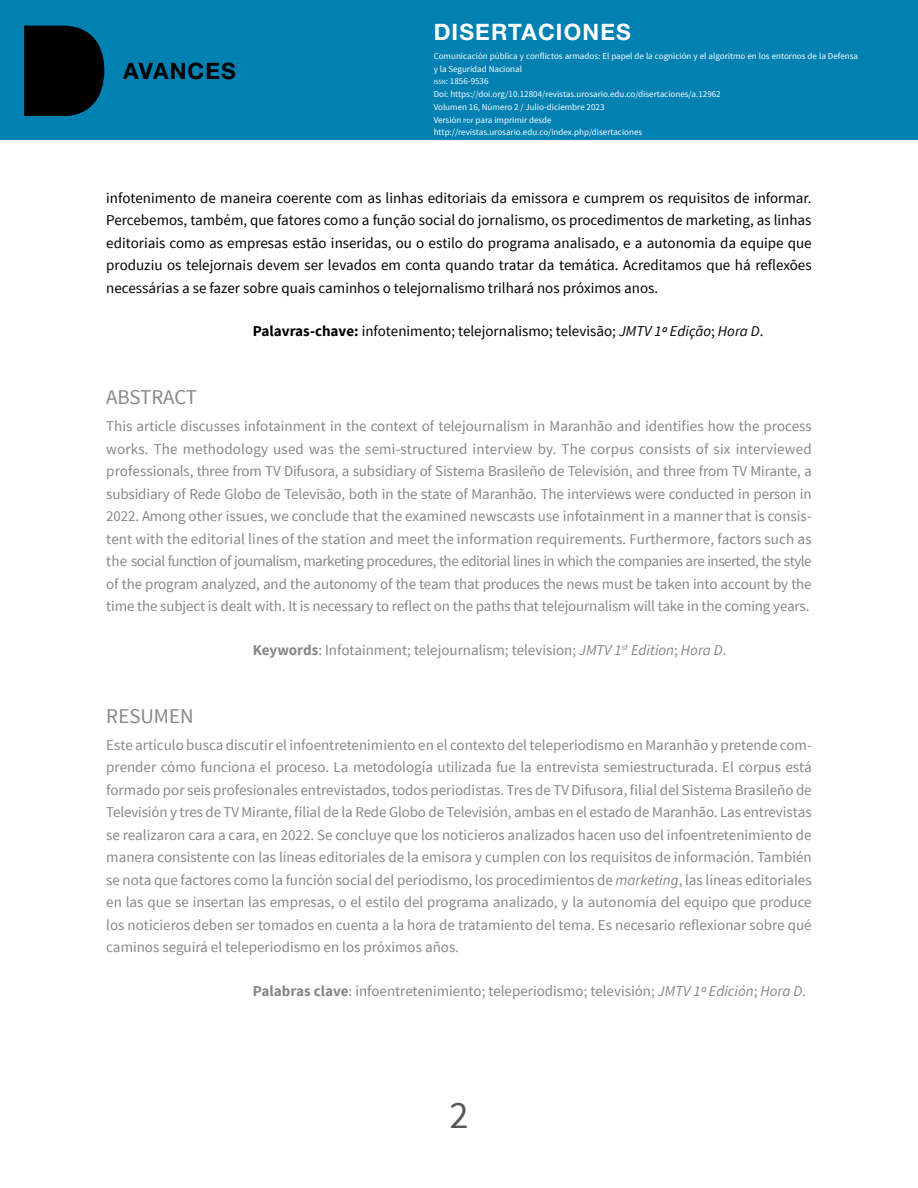
<style>
.page{position:relative;width:918px;height:1188px;background:#fff}
.page>*{position:absolute;margin:0;border:0;box-sizing:border-box;transform-origin:0 0}
.t1{font:38.4px "Source Sans Pro";color:#575756}
.t2{font:700 22.65px "Helvetica Neue LT Std";letter-spacing:.05em;color:#fff}
.t3{font:700 22.65px "Helvetica Neue LT Std";letter-spacing:.05em;color:#000}
.t4{font:21px "Source Sans Pro";color:#878787}
.t5{font:15px/22.5px "Source Sans Pro";color:#878787;text-align:justify}
.t6{font:15px/22.5px "Source Sans Pro";color:#000;text-align:justify}
.t7{font:9px/12.8px "Source Sans Pro";color:#fff}
.s1{font-size:6.3px}
.s2{font-weight:700}
.s3{font-style:italic}
.s4{font-style:inherit}
</style>
<div class="page">
<div style="left:0;top:0;width:918px;height:139px;background:#0081b2"></div>
<svg style="left:24px;top:26px;width:80px;height:90px;background:#000b10"></svg>
<h2 class="t3" style="left:123px;top:57px;width:114px">AVANCES</h2>
<h2 class="t2" style="left:434px;top:18px;width:199px">DISERTACIONES</h2>
<p class="t7" style="left:434px;top:50px;width:426px">Comunicación pública y conflictos armados: El papel de la cognición y el algoritmo en los entornos de la Defensa y la Seguridad Nacional<br><span class="s1">ISSN</span>: 1856-9536<br>Doi: https://doi.org/10.12804/revistas.urosario.edu.co/disertaciones/a.12962<br>Volumen 16, Número 2 / Julio-diciembre 2023<br>Versión <span class="s1">PDF</span> para imprimir desde<br>http://revistas.urosario.edu.co/index.php/disertaciones</p>
<p class="t6" style="left:106px;top:187px;width:707px">infotenimento de maneira coerente com as linhas editoriais da emissora e cumprem os requisitos de informar.<br>Percebemos, também, que fatores como a função social do jornalismo, os procedimentos de marketing, as linhas editoriais como as empresas estão inseridas, ou o estilo do programa analisado, e a autonomia da equipe que produziu os telejornais devem ser levados em conta quando tratar da temática. Acreditamos que há reflexões necessárias a se fazer sobre quais caminhos o telejornalismo trilhará nos próximos anos.</p>
<p class="t6" style="left:253px;top:320px;width:512px"><span class="s2">Palavras-chave:</span> infotenimento; telejornalismo; televisão; <span class="s3">JMTV</span> <span class="s3">1ª Edição</span>; <span class="s3">Hora D</span>.</p>
<h3 class="t4" style="left:106px;top:384px;width:92px">ABSTRACT</h3>
<p class="t5" style="left:106px;top:415px;width:707px">This article discusses infotainment in the context of telejournalism in Maranhão and identifies how the process works. The methodology used was the semi-structured interview by. The corpus consists of six interviewed professionals, three from <span class="s4">TV</span> Difusora, a subsidiary of Sistema Brasileño de Televisión, and three from <span class="s4">TV</span> Mirante, a subsidiary of Rede Globo de Televisão, both in the state of Maranhão. The interviews were conducted in person in 2022. Among other issues, we conclude that the examined newscasts use infotainment in a manner that is consis&shy;tent with the editorial lines of the station and meet the information requirements. Furthermore, factors such as the social function of journalism, marketing procedures, the editorial lines in which the companies are inserted, the style of the program analyzed, and the autonomy of the team that produces the news must be taken into account by the time the subject is dealt with. It is necessary to reflect on the paths that telejournalism will take in the coming years.</p>
<p class="t5" style="left:253px;top:639px;width:475px"><span class="s2">Keywords</span>: Infotainment; telejournalism; television; <span class="s3">JMTV</span> <span class="s3">1</span><sup>st</sup> <span class="s3">Edition</span>; <span class="s3">Hora D</span>.</p>
<h3 class="t4" style="left:106px;top:703px;width:89px">RESUMEN</h3>
<p class="t5" style="left:106px;top:734px;width:707px">Este artículo busca discutir el infoentretenimiento en el contexto del teleperiodismo en Maranhão y pretende com&shy;prender cómo funciona el proceso. La metodología utilizada fue la entrevista semiestructurada. El corpus está formado por seis profesionales entrevistados, todos periodistas. Tres de <span class="s4">TV</span> Difusora, filial del Sistema Brasileño de Televisión y tres de <span class="s4">TV</span> Mirante, filial de la Rede Globo de Televisión, ambas en el estado de Maranhão. Las entrevistas se realizaron cara a cara, en 2022. Se concluye que los noticieros analizados hacen uso del infoentretenimiento de manera consistente con las líneas editoriales de la emisora y cumplen con los requisitos de información. También se nota que factores como la función social del periodismo, los procedimientos de <span class="s3">marketing</span>, las líneas editoriales en las que se insertan las empresas, o el estilo del programa analizado, y la autonomía del equipo que produce los noticieros deben ser tomados en cuenta a la hora de tratamiento del tema. Es necesario reflexionar sobre qué caminos seguirá el teleperiodismo en los próximos años.</p>
<p class="t5" style="left:253px;top:980px;width:555px"><span class="s2">Palabras clave</span>: infoentretenimiento; teleperiodismo; televisión; <span class="s3">JMTV</span> <span class="s3">1ª Edición</span>; <span class="s3">Hora D</span>.</p>
<h1 class="t1" style="left:449px;top:1092px;width:21px">2</h1>
</div>
